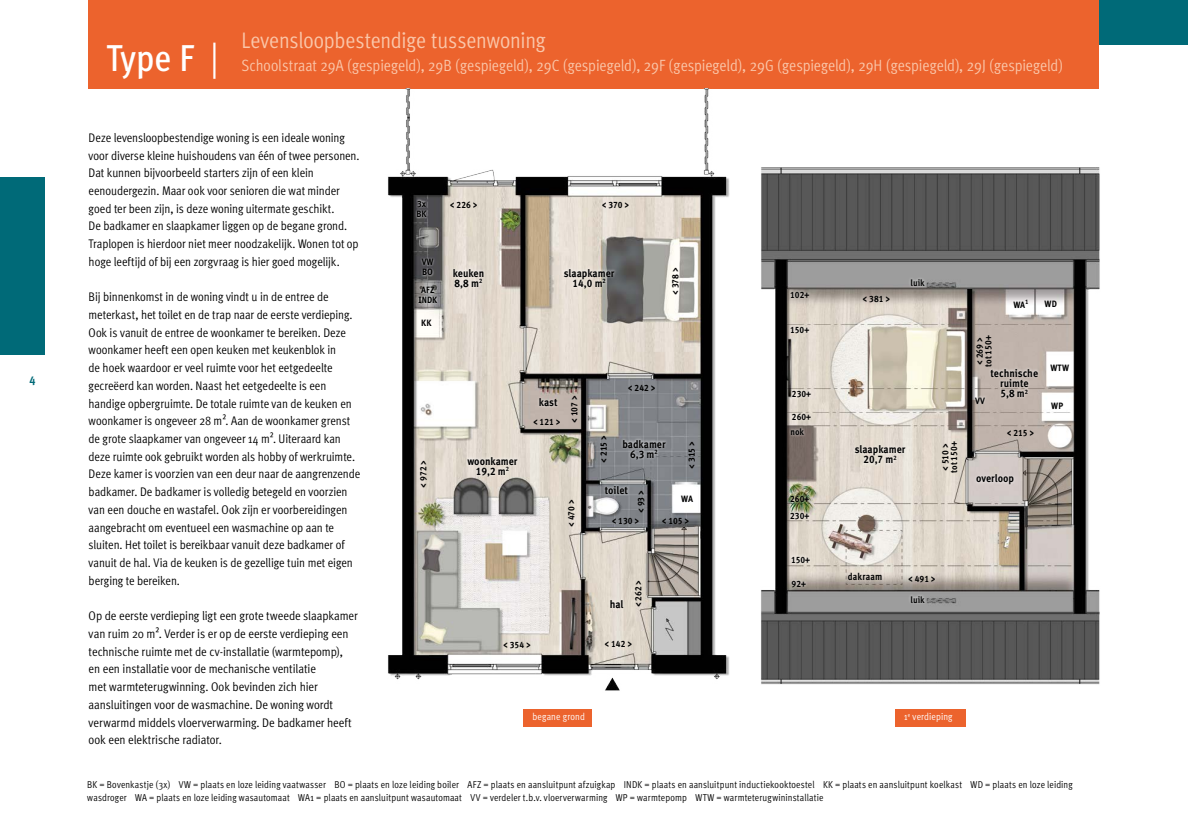
<style>
.page{position:relative;width:1188px;height:833px;background:#fff}
.page>*{position:absolute;margin:0;border:0;box-sizing:border-box;transform-origin:0 0}
.t1{font:500 condensed 37.5px "Meta OT";color:#fff}
.t2{font:22.5px "Meta OT Cond Norm";letter-spacing:-.005em;color:#fac6a9}
.t3{font:16.25px "Meta OT Cond Norm";letter-spacing:-.005em;color:#fac6a9}
.t4{font:12.5px/17.8px "Meta OT Cond Norm";letter-spacing:-.005em;color:#000}
.t5{font:700 condensed 12.5px "Meta OT";color:#006a78}
.t6{font:700 10.88px/10px "Meta Correspondence Pro";color:#000;text-align:center;scale:.9 1}
.t7{font:10px/12.5px "Meta OT Cond Norm";letter-spacing:.015em;color:#000}
.t8{font:10px "Meta OT Cond Norm";letter-spacing:.01em;color:#fff}
.t9{font:700 condensed 10px "Meta OT";letter-spacing:.015em;color:#000}
.t10{font:700 9.12px/8.8px "Meta Correspondence Pro";color:#000;scale:.9 1}
.s1{font-family:"Meta OT Cond Norm";font-weight:400;font-stretch:normal}
</style>
<div class="page">
<img style="left:761px;top:167px;width:339px;height:518px">
<div style="left:1048px;top:363px;width:22px;height:10px;background:#fff"></div>
<div style="left:1048px;top:401px;width:16px;height:10px;background:#fff"></div>
<div style="left:973px;top:395px;width:13px;height:10px;background:#fff;opacity:.75"></div>
<div style="left:852px;top:442px;width:55px;height:26px;background:#fff;opacity:.75"></div>
<div style="left:787px;top:324px;width:24px;height:12px;background:#fff;opacity:.75"></div>
<div style="left:787px;top:288px;width:24px;height:12px;background:#fff;opacity:.75"></div>
<div style="left:789px;top:388px;width:24px;height:12px;background:#fff;opacity:.75"></div>
<div style="left:789px;top:410px;width:24px;height:13px;background:#fff;opacity:.75"></div>
<div style="left:787px;top:425px;width:19px;height:12px;background:#fff;opacity:.75"></div>
<div style="left:787px;top:492px;width:24px;height:12px;background:#fff;opacity:.75"></div>
<div style="left:787px;top:509px;width:24px;height:13px;background:#fff;opacity:.75"></div>
<div style="left:788px;top:553px;width:24px;height:13px;background:#fff;opacity:.75"></div>
<div style="left:789px;top:578px;width:19px;height:12px;background:#fff;opacity:.75"></div>
<div style="left:908px;top:593px;width:19px;height:12px;background:#fff;opacity:.75"></div>
<div style="left:908px;top:276px;width:19px;height:12px;background:#fff;opacity:.75"></div>
<div style="left:973px;top:471px;width:43px;height:16px;background:#fff;opacity:.75"></div>
<div style="left:987px;top:366px;width:53px;height:35px;background:#fff;opacity:.75"></div>
<div style="left:1011px;top:298px;width:18px;height:11px;background:#fff;opacity:.75"></div>
<div style="left:1042px;top:299px;width:15px;height:10px;background:#fff"></div>
<div style="left:0;top:177px;width:44px;height:177px;background:#006a78"></div>
<div style="left:89px;top:0;width:1098px;height:44px;background:#006a78"></div>
<div style="left:89px;top:0;width:1009px;height:89px;background:#ec632d"></div>
<div style="left:523px;top:709px;width:69px;height:17px;background:#ec632d"></div>
<div style="left:895px;top:709px;width:71px;height:17px;background:#ec632d"></div>
<img style="left:388px;top:89px;width:341px;height:602px">
<div style="left:415px;top:199px;width:13px;height:20px;background:#fff;opacity:.85"></div>
<div style="left:417px;top:295px;width:22px;height:9px;background:#fff;opacity:.75"></div>
<div style="left:419px;top:285px;width:17px;height:10px;background:#fff;opacity:.75"></div>
<div style="left:420px;top:318px;width:13px;height:9px;background:#fff"></div>
<div style="left:679px;top:493px;width:15px;height:10px;background:#fff"></div>
<div style="left:620px;top:436px;width:47px;height:26px;background:#fff;opacity:.75"></div>
<div style="left:602px;top:483px;width:28px;height:14px;background:#fff;opacity:.75"></div>
<div style="left:607px;top:597px;width:19px;height:14px;background:#fff;opacity:.75"></div>
<div style="left:561px;top:266px;width:56px;height:25px;background:#fff;opacity:.75"></div>
<div style="left:536px;top:395px;width:24px;height:14px;background:#fff;opacity:.75"></div>
<div style="left:464px;top:454px;width:56px;height:25px;background:#fff;opacity:.75"></div>
<div style="left:450px;top:266px;width:36px;height:25px;background:#fff;opacity:.75"></div>
<div style="left:420px;top:257px;width:15px;height:20px;background:#fff;opacity:.75"></div>
<p class="t5" style="left:29px;top:370px;width:8px">4</p>
<h1 class="t1" style="left:106px;top:34px;width:114px">Type F <span class="s1">|</span></h1>
<h2 class="t2" style="left:241px;top:27px;width:305px">Levensloopbestendige tussenwoning</h2>
<h3 class="t3" style="left:241px;top:55px;width:822px">Schoolstraat 29A (gespiegeld), 29B (gespiegeld), 29C (gespiegeld), 29F (gespiegeld), 29G (gespiegeld), 29H (gespiegeld), 29J (gespiegeld)</h3>
<p class="t4" style="left:89px;top:128px;width:272px">Deze levensloopbestendige woning is een ideale woning voor diverse kleine huishoudens van één of twee personen.<br>Dat kunnen bijvoorbeeld starters zijn of een klein eenoudergezin. Maar ook voor senioren die wat minder goed ter been zijn, is deze woning uitermate geschikt.<br>De badkamer en slaapkamer liggen op de begane grond.<br>Traplopen is hierdoor niet meer noodzakelijk. Wonen tot op hoge leeftijd of bij een zorgvraag is hier goed mogelijk.</p>
<p class="t4" style="left:89px;top:288px;width:273px">Bij binnenkomst in de woning vindt u in de entree de meterkast, het toilet en de trap naar de eerste verdieping.<br>Ook is vanuit de entree de woonkamer te bereiken. Deze woonkamer heeft een open keuken met keukenblok in<br>de hoek waardoor er veel ruimte voor het eetgedeelte gecreëerd kan worden. Naast het eetgedeelte is een handige opbergruimte. De totale ruimte van de keuken en woonkamer is ongeveer 28 m². Aan de woonkamer grenst de grote slaapkamer van ongeveer 14 m². Uiteraard kan deze ruimte ook gebruikt worden als hobby of werkruimte.<br>Deze kamer is voorzien van een deur naar de aangrenzende badkamer. De badkamer is volledig betegeld en voorzien van een douche en wastafel. Ook zijn er voorbereidingen aangebracht om eventueel een wasmachine op aan te sluiten. Het toilet is bereikbaar vanuit deze badkamer of vanuit de hal. Via de keuken is de gezellige tuin met eigen berging te bereiken.</p>
<p class="t4" style="left:89px;top:607px;width:270px">Op de eerste verdieping ligt een grote tweede slaapkamer van ruim 20 m². Verder is er op de eerste verdieping een technische ruimte met de cv-installatie (warmtepomp),<br>en een installatie voor de mechanische ventilatie<br>met warmteterugwinning. Ook bevinden zich hier aansluitingen voor de wasmachine. De woning wordt verwarmd middels vloerverwarming. De badkamer heeft ook een elektrische radiator.</p>
<p class="t10" style="left:416px;top:198px;width:13px;line-height:10px">3x<br>BK</p>
<p class="t10" style="left:450px;top:200px;width:32px">&lt; 226 &gt;</p>
<p class="t10" style="left:601px;top:200px;width:32px">&lt; 370 &gt;</p>
<p class="t10" style="left:421px;top:257px;width:14px;line-height:10px">VW<br>BO</p>
<p class="t10" style="left:421px;top:285px;width:16px">AFZ</p>
<p class="t10" style="left:421px;top:318px;width:13px">KK</p>
<p class="t10" style="left:418px;top:295px;width:22px">INDK</p>
<p class="t6" style="left:452px;top:267px;width:36px;text-align:left">keuken<br>8,8 m<sup>2</sup></p>
<p class="t6" style="left:563px;top:267px;width:58px">slaapkamer<br>14,0 m<sup>2</sup></p>
<p class="t10" style="left:670px;top:295px;width:32px;rotate:-90deg">&lt; 378 &gt;</p>
<p class="t10" style="left:789px;top:289px;width:23px">102+</p>
<p class="t10" style="left:790px;top:325px;width:23px">150+</p>
<p class="t10" style="left:862px;top:293px;width:32px">&lt; 381 &gt;</p>
<p class="t10" style="left:910px;top:278px;width:17px">luik</p>
<p class="t10" style="left:1012px;top:299px;width:19px">WA<sup>1</sup></p>
<p class="t10" style="left:1044px;top:299px;width:15px">WD</p>
<p class="t10" style="left:418px;top:487px;width:32px;rotate:-90deg">&lt; 972 &gt;</p>
<p class="t6" style="left:467px;top:455px;width:57px">woonkamer<br>19,2 m<sup>2</sup></p>
<p class="t6" style="left:538px;top:397px;width:22px">kast</p>
<p class="t10" style="left:533px;top:417px;width:32px">&lt; 121 &gt;</p>
<p class="t10" style="left:569px;top:423px;width:32px;rotate:-90deg">&lt; 107 &gt;</p>
<p class="t10" style="left:566px;top:527px;width:32px;rotate:-90deg">&lt; 470 &gt;</p>
<p class="t10" style="left:627px;top:382px;width:32px">&lt; 242 &gt;</p>
<p class="t10" style="left:598px;top:463px;width:32px;rotate:-90deg">&lt; 215 &gt;</p>
<p class="t6" style="left:622px;top:438px;width:50px">badkamer<br>6,3 m<sup>2</sup></p>
<p class="t6" style="left:604px;top:485px;width:27px">toilet</p>
<p class="t10" style="left:635px;top:513px;width:27px;rotate:-90deg">&lt; 93 &gt;</p>
<p class="t10" style="left:686px;top:469px;width:32px;rotate:-90deg">&lt; 315 &gt;</p>
<p class="t10" style="left:681px;top:493px;width:15px">WA</p>
<p class="t10" style="left:611px;top:515px;width:32px">&lt; 130 &gt;</p>
<p class="t10" style="left:661px;top:515px;width:32px">&lt; 105 &gt;</p>
<p class="t6" style="left:609px;top:599px;width:17px">hal</p>
<p class="t10" style="left:633px;top:607px;width:32px;rotate:-90deg">&lt; 262 &gt;</p>
<p class="t10" style="left:791px;top:389px;width:23px">230+</p>
<p class="t10" style="left:790px;top:409px;width:24px;line-height:14.5px">260+ nok</p>
<p class="t10" style="left:789px;top:489px;width:23px;line-height:16.9px">260+<br>230+</p>
<p class="t10" style="left:790px;top:554px;width:23px">150+</p>
<p class="t10" style="left:791px;top:579px;width:17px">92+</p>
<p class="t6" style="left:854px;top:444px;width:58px">slaapkamer<br>20,7 m<sup>2</sup></p>
<p class="t10" style="left:940px;top:473px;width:36px;rotate:-90deg">&lt; 510 &gt; tot 150+</p>
<p class="t10" style="left:974px;top:367px;width:36px;rotate:-90deg">&lt; 269 &gt; tot 150+</p>
<p class="t6" style="left:990px;top:368px;width:54px">technische ruimte<br>5,8 m<sup>2</sup></p>
<p class="t10" style="left:974px;top:395px;width:12px">VV</p>
<p class="t10" style="left:1006px;top:428px;width:32px">&lt; 215 &gt;</p>
<p class="t10" style="left:1050px;top:363px;width:22px">WTW</p>
<p class="t10" style="left:1050px;top:401px;width:15px">WP</p>
<p class="t6" style="left:975px;top:473px;width:44px">overloop</p>
<p class="t9" style="left:847px;top:570px;width:36px">dakraam</p>
<p class="t10" style="left:907px;top:574px;width:32px">&lt; 491 &gt;</p>
<p class="t10" style="left:910px;top:594px;width:17px">luik</p>
<p class="t10" style="left:503px;top:640px;width:32px">&lt; 354 &gt;</p>
<p class="t10" style="left:604px;top:639px;width:32px">&lt; 142 &gt;</p>
<p class="t8" style="left:532px;top:710px;width:54px">begane grond</p>
<p class="t8" style="left:904px;top:710px;width:50px">1<sup>e</sup> verdieping</p>
<p class="t7" style="left:87px;top:778px;width:986px">BK = Bovenkastje (3x) VW = plaats en loze leiding vaatwasser BO = plaats en loze leiding boiler AFZ = plaats en aansluitpunt afzuigkap INDK = plaats en aansluitpunt inductiekooktoestel KK = plaats en aansluitpunt koelkast WD = plaats en loze leiding wasdroger WA = plaats en loze leiding wasautomaat WA1 = plaats en aansluitpunt wasautomaat VV = verdeler t.b.v. vloerverwarming WP = warmtepomp WTW = warmteterugwininstallatie</p>
</div>
